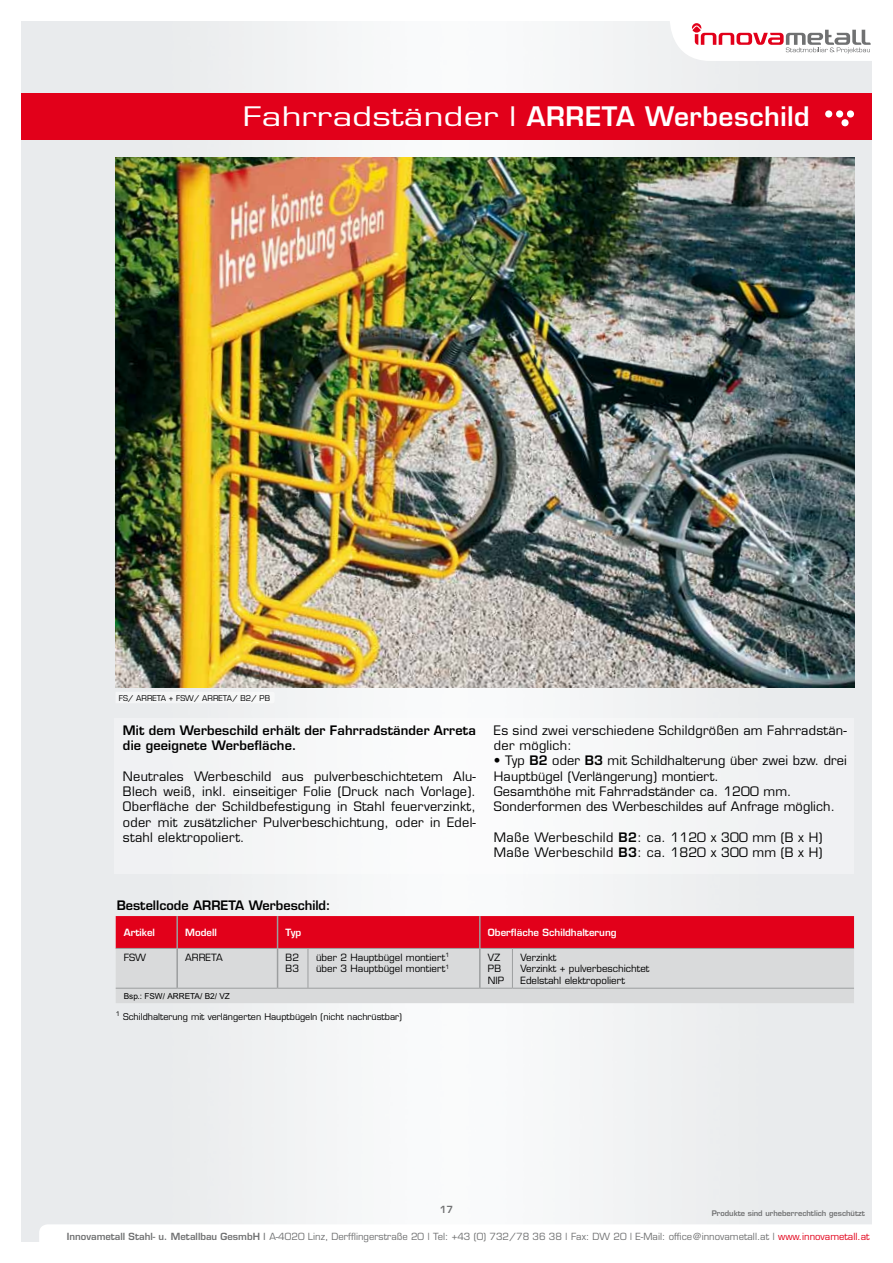
<style>
.page{position:relative;width:893px;height:1263px;background:#fff}
.page>*{position:absolute;margin:0;border:0;box-sizing:border-box;transform-origin:0 0}
.t1{font:26.25px "Eurostile";letter-spacing:.01em;color:#fff;scale:1.3 1}
.t2{font:600 26.25px "Eurostile";letter-spacing:.02em;color:#fff;scale:1.3 1}
.t3{font:600 26.25px "Eurostile";letter-spacing:.02em;color:#fff}
.t4{font:12.75px/15.3px "Eurostile";letter-spacing:.01em;color:#000}
.t5{font:600 12.75px/15.3px "Eurostile";letter-spacing:.01em;color:#000}
.t6{font:12.75px/15.3px "Eurostile";letter-spacing:.03em;color:#000}
.t7{font:9.75px/11.7px "Eurostile";color:#000}
.t8{font:600 9.75px "Eurostile";color:#fff}
.t9{font:9.6px "Eurostile";color:#707172}
.t10{font:600 9.6px "Eurostile";color:#707172}
.t11{font:9px "Eurostile";color:#000}
.t12{font:8.25px "Arial";color:#000}
.t13{font:7.8px "Eurostile";color:#000}
.t14{font:600 7.5px "Eurostile";color:#707172}
.s1{font-weight:400}
.s2{font-weight:600}
.s3{color:#e2001a}
</style>
<div class="page">
<img style="left:21px;top:21px;width:851px;height:1221px">
<div style="left:39px;top:1224px;width:848px;height:35px;background:#fff;border-radius:9px"></div>
<div style="left:21px;top:94px;width:851px;height:46px;background:#e2001a"></div>
<div style="left:115px;top:718px;width:739px;height:156px;background:#f5f6f7"></div>
<img style="left:116px;top:158px;width:738px;height:529px">
<div style="left:116px;top:692px;width:159px;height:11px;background:#f5f6f6"></div>
<svg style="left:116px;top:916px;width:738px;height:87px;background:#dc8792"></svg>
<hr style="left:116px;top:948px;width:60px;height:1px;background:#9c9e9f">
<hr style="left:178px;top:948px;width:99px;height:1px;background:#9c9e9f">
<hr style="left:278px;top:948px;width:30px;height:1px;background:#9c9e9f">
<hr style="left:308px;top:948px;width:171px;height:1px;background:#9c9e9f">
<hr style="left:308px;top:949px;width:1px;height:39px;background:#9c9e9f">
<hr style="left:481px;top:948px;width:31px;height:1px;background:#9c9e9f">
<hr style="left:512px;top:948px;width:342px;height:1px;background:#9c9e9f">
<hr style="left:512px;top:949px;width:1px;height:39px;background:#9c9e9f">
<hr style="left:116px;top:988px;width:61px;height:1px;background:#9c9e9f">
<hr style="left:177px;top:988px;width:101px;height:1px;background:#9c9e9f">
<hr style="left:278px;top:988px;width:30px;height:1px;background:#9c9e9f">
<hr style="left:308px;top:988px;width:172px;height:1px;background:#9c9e9f">
<hr style="left:480px;top:988px;width:32px;height:1px;background:#9c9e9f">
<hr style="left:512px;top:988px;width:342px;height:1px;background:#9c9e9f">
<hr style="left:176px;top:916px;width:2px;height:32px;background:#9c9e9f">
<hr style="left:277px;top:916px;width:1px;height:32px;background:#9c9e9f">
<hr style="left:479px;top:916px;width:2px;height:32px;background:#9c9e9f">
<hr style="left:176px;top:948px;width:2px;height:40px;background:#9c9e9f">
<hr style="left:277px;top:948px;width:1px;height:40px;background:#9c9e9f">
<hr style="left:479px;top:948px;width:2px;height:40px;background:#9c9e9f">
<svg style="left:825px;top:110px;width:29px;height:16px"></svg>
<svg style="left:670px;top:21px;width:202px;height:40px"></svg>
<h1 class="t2" style="left:481px;top:100px;width:255px">Wartehaus | <span class="s1">Modell C</span></h1>
<h1 class="t1" style="left:243px;top:101px;width:234px">Fahrradständer <span class="s2">| Arr</span></h1>
<h1 class="t3" style="left:585px;top:100px;width:226px">eta Werbeschild</h1>
<p class="t13" style="left:119px;top:693px;width:153px">FS/ ARRETA + FSW/ ARRETA/ B2/ PB</p>
<p class="t5" style="left:123px;top:722px;width:354px">Mit dem Werbeschild erhält der Fahrradständer Arreta die geeignete Werbefläche.</p>
<p class="t4" style="left:123px;top:768px;width:354px;text-align:justify">Neutrales Werbeschild aus pulverbeschichtetem Alu-Blech weiß, inkl. einseitiger Folie (Druck nach Vorlage).<br>Oberfläche der Schildbefestigung in Stahl feuerverzinkt, oder mit zusätzlicher Pulverbeschichtung, oder in Edel&shy;stahl elektropoliert.</p>
<p class="t4" style="left:494px;top:722px;width:354px">Es sind zwei verschiedene Schildgrößen am Fahrradstän&shy;der möglich:</p>
<p class="t4" style="left:494px;top:753px;width:354px">• Typ <span class="s2">B2</span> oder <span class="s2">B3</span> mit Schildhalterung über zwei bzw. drei Hauptbügel (Verlängerung) montiert.<br>Gesamthöhe mit Fahrradständer ca. 1200 mm.<br>Sonderformen des Werbeschildes auf Anfrage möglich.</p>
<p class="t6" style="left:494px;top:829px;width:330px">Maße Werbeschild <span class="s2">B2</span>: ca. 1120 x 300 mm (B x H)<br>Maße Werbeschild <span class="s2">B3</span>: ca. 1820 x 300 mm (B x H)</p>
<p class="t5" style="left:117px;top:898px;width:113px">Bestellcode ARRETA</p>
<p class="t5" style="left:249px;top:898px;width:83px">Werbeschild:</p>
<p class="t8" style="left:124px;top:926px;width:33px">Artikel</p>
<p class="t8" style="left:185px;top:926px;width:33px">Modell</p>
<p class="t8" style="left:286px;top:926px;width:17px">Typ</p>
<p class="t8" style="left:488px;top:926px;width:130px">Oberfläche Schildhalterung</p>
<p class="t7" style="left:124px;top:951px;width:24px">FSW</p>
<p class="t7" style="left:185px;top:951px;width:14px">Arreta</p>
<p class="t7" style="left:286px;top:951px;width:15px">B2<br>B3</p>
<p class="t7" style="left:316px;top:951px;width:135px">über 2 Hauptbügel montiert<sup>1 </sup>über 3 Hauptbügel montiert<sup>1</sup></p>
<p class="t7" style="left:488px;top:951px;width:18px">VZ<br>PB<br>NIP</p>
<p class="t7" style="left:520px;top:951px;width:130px">Verzinkt<br>Verzinkt + pulverbeschichtet<br>Edelstahl elektropoliert</p>
<p class="t12" style="left:124px;top:991px;width:108px">Bsp.: FSW/ ARRETA/ B2/ VZ</p>
<p class="t11" style="left:116px;top:1011px;width:288px"><sup>1</sup> Schildhalterung mit verlängerten Hauptbügeln (nicht nachrüstbar)</p>
<p class="t10" style="left:440px;top:1203px;width:15px">17</p>
<p class="t14" style="left:712px;top:1209px;width:155px">Produkte sind urheberrechtlich geschützt</p>
<p class="t9" style="left:67px;top:1230px;width:804px"><span class="s2">Innovametall Stahl- u. Metallbau GesmbH |</span> A-4020 Linz, Derfflingerstraße 20 | Tel: +43 (0) 732/78 36 38 | Fax: DW 20 | E-Mail: office@innovametall.at | <span class="s3">www.innovametall.at</span></p>
</div>
